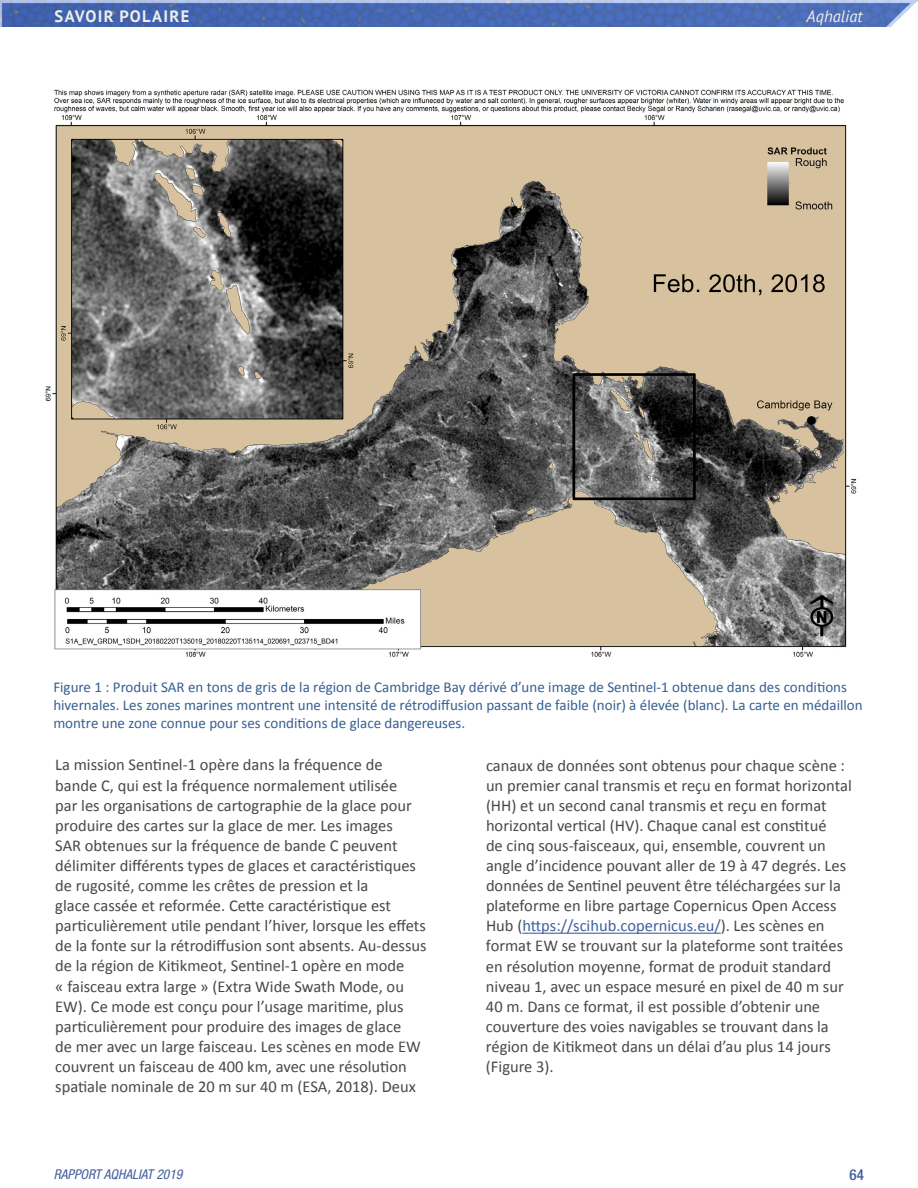
<style>
.page{position:relative;width:918px;height:1188px;background:#fff}
.page>*{position:absolute;margin:0;border:0;box-sizing:border-box;transform-origin:0 0}
.t1{font:16.5px/20.1px "Calibri";color:#4a4747}
.t2{font:700 16.5px "PT Sans";letter-spacing:.08em;color:#ededed}
.t3{font:italic 16.5px "PT Sans";color:#ededed}
.t4{font:15px/18px "Calibri";color:#365f91}
.t5{font:500 condensed 15px "Helvetica Neue LT Std";color:#415f9f}
.t6{font:italic condensed 13.5px "Helvetica Neue LT Std";color:#415f9f}
.s1{color:#415f9f}
</style>
<div class="page">
<img style="left:0;top:0;width:918px;height:27px">
<hr style="left:522px;top:933px;width:199px;height:1px;background:#415f9f">
<img style="left:45px;top:89px;width:812px;height:568px">
<p class="t2" style="left:55px;top:5px;width:136px">SAVOIR POLAIRE</p>
<p class="t3" style="left:807px;top:6px;width:58px">Aqhaliat</p>
<p class="t4" style="left:53px;top:678px;width:811px">Figure 1 : Produit SAR en tons de gris de la région de Cambridge Bay dérivé d’une image de Sentinel-1 obtenue dans des conditions hivernales. Les zones marines montrent une intensité de rétrodiffusion passant de faible (noir) à élevée (blanc). La carte en médaillon montre une zone connue pour ses conditions de glace dangereuses.</p>
<p class="t1" style="left:55px;top:755px;width:373px">La mission Sentinel-1 opère dans la fréquence de bande C, qui est la fréquence normalement utilisée<br>par les organisations de cartographie de la glace pour produire des cartes sur la glace de mer. Les images<br>SAR obtenues sur la fréquence de bande C peuvent délimiter différents types de glaces et caractéristiques de rugosité, comme les crêtes de pression et la<br>glace cassée et reformée. Cette caractéristique est particulièrement utile pendant l’hiver, lorsque les effets de la fonte sur la rétrodiffusion sont absents. Au-dessus de la région de Kitikmeot, Sentinel-1 opère en mode<br>« faisceau extra large » (Extra Wide Swath Mode, ou EW). Ce mode est conçu pour l’usage maritime, plus particulièrement pour produire des images de glace<br>de mer avec un large faisceau. Les scènes en mode EW couvrent un faisceau de 400 km, avec une résolution spatiale nominale de 20 m sur 40 m (ESA, 2018). Deux</p>
<p class="t1" style="left:486px;top:755px;width:367px">canaux de données sont obtenus pour chaque scène : un premier canal transmis et reçu en format horizontal (HH) et un second canal transmis et reçu en format horizontal vertical (HV). Chaque canal est constitué<br>de cinq sous-faisceaux, qui, ensemble, couvrent un angle d’incidence pouvant aller de 19 à 47 degrés. Les données de Sentinel peuvent être téléchargées sur la plateforme en libre partage Copernicus Open Access Hub (<span class="s1">https://scihub.copernicus.eu/</span>). Les scènes en format EW se trouvant sur la plateforme sont traitées en résolution moyenne, format de produit standard niveau 1, avec un espace mesuré en pixel de 40 m sur 40 m. Dans ce format, il est possible d’obtenir une couverture des voies navigables se trouvant dans la région de Kitikmeot dans un délai d’au plus 14 jours (Figure 3).</p>
<p class="t6" style="left:54px;top:1167px;width:130px">RAPPORT AQHALIAT 2019</p>
<p class="t5" style="left:850px;top:1166px;width:16px">64</p>
</div>
